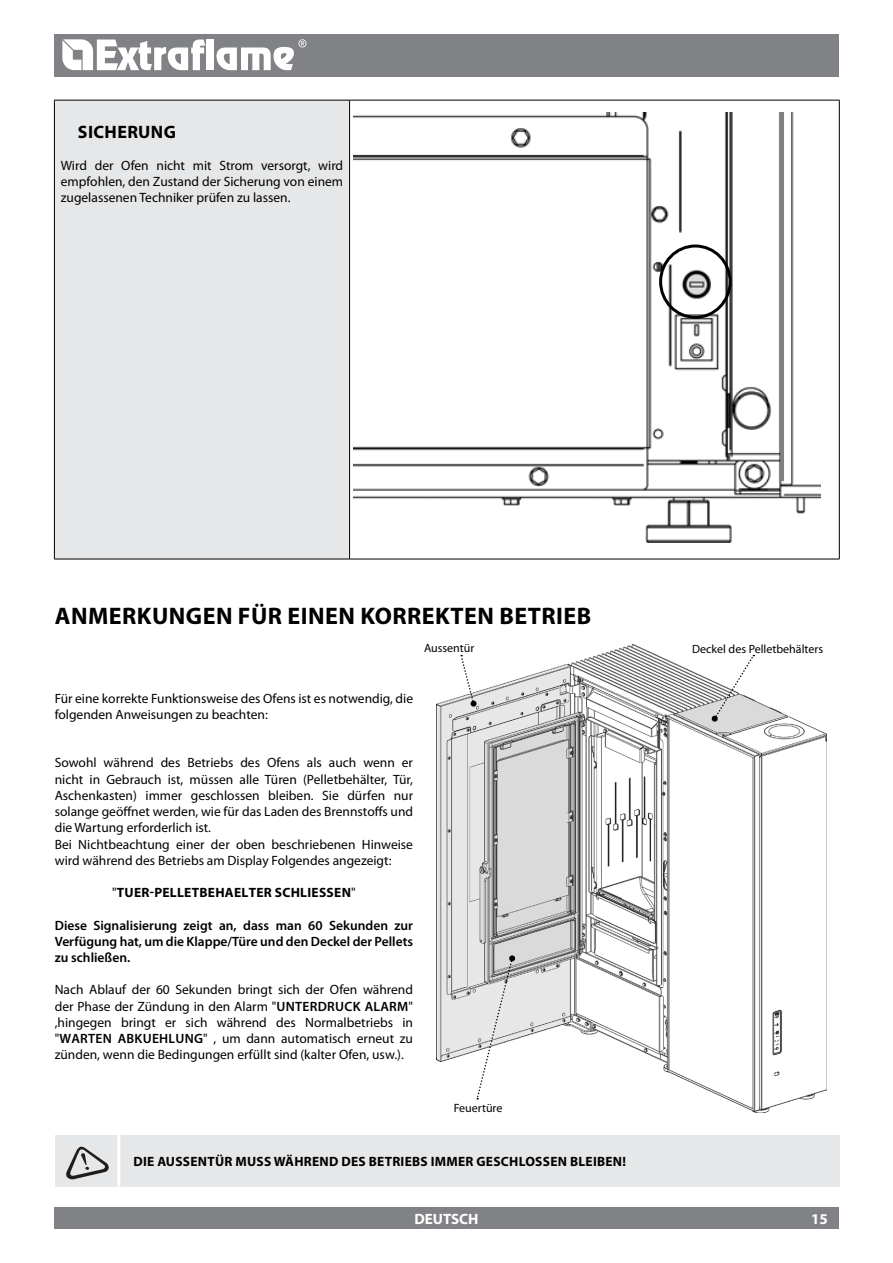
<style>
.page{position:relative;width:893px;height:1263px;background:#fff}
.page>*{position:absolute;margin:0;border:0;box-sizing:border-box;transform-origin:0 0}
.t1{font:700 24px "Myriad Pro";letter-spacing:.02em;color:#000}
.t2{font:700 18px "Myriad Pro";color:#000}
.t3{font:700 15px "Myriad Pro";color:#fff}
.t4{font:13.5px/16.2px "Myriad Pro";color:#000;text-align:justify}
.t5{font:600 13.5px/16.2px "Myriad Pro";color:#000;text-align:justify}
.t6{font:700 13.5px "Myriad Pro";letter-spacing:.02em;color:#000}
.t7{font:12px "Myriad Pro";color:#000}
.s1{font-weight:400}
.s2{font-weight:600}
</style>
<div class="page">
<img style="left:354px;top:112px;width:467px;height:430px">
<div style="left:659px;top:244px;width:73px;height:75px;border:3px solid #000;border-radius:50%"></div>
<img style="left:437px;top:645px;width:390px;height:467px">
<svg style="left:476px;top:958px;width:37px;height:141px"></svg>
<div style="left:509px;top:955px;width:6px;height:7px;background:#000;border-radius:3px"></div>
<svg style="left:711px;top:655px;width:44px;height:67px"></svg>
<svg style="left:460px;top:655px;width:15px;height:49px"></svg>
<svg style="left:470px;top:700px;width:7px;height:7px"></svg>
<div style="left:54px;top:34px;width:785px;height:43px;background:#808285"></div>
<div style="left:54px;top:1208px;width:785px;height:21px;background:#808285"></div>
<svg style="left:62px;top:39px;width:143px;height:31px"></svg>
<div style="left:207px;top:40px;width:7px;height:30px;background:#fff"></div>
<svg style="left:216px;top:39px;width:90px;height:31px"></svg>
<div style="left:54px;top:100px;width:296px;height:459px;background:#e6e7e8"></div>
<hr style="left:54px;top:100px;width:296px;height:1px;background:#000">
<hr style="left:54px;top:100px;width:1px;height:459px;background:#000">
<hr style="left:350px;top:100px;width:489px;height:1px;background:#000">
<hr style="left:349px;top:100px;width:1px;height:459px;background:#000">
<hr style="left:839px;top:100px;width:1px;height:459px;background:#000">
<hr style="left:54px;top:559px;width:296px;height:1px;background:#000">
<hr style="left:350px;top:559px;width:489px;height:1px;background:#000">
<div style="left:425px;top:1102px;width:106px;height:10px;background:#fff"></div>
<div style="left:55px;top:1135px;width:784px;height:51px;background:#e6e7e8"></div>
<hr style="left:117px;top:1135px;width:3px;height:51px;background:#fff">
<svg style="left:66px;top:1146px;width:43px;height:34px"></svg>
<h2 class="t2" style="left:78px;top:120px;width:74px">SICHERUNG</h2>
<p class="t4" style="left:61px;top:157px;width:284px">Wird der Ofen nicht mit Strom versorgt, wird empfohlen, den Zustand der Sicherung von einem zugelassenen Techniker prüfen zu lassen.</p>
<h1 class="t1" style="left:55px;top:600px;width:535px">ANMERKUNGEN FÜR EINEN KORREKTEN BETRIEB</h1>
<p class="t7" style="left:424px;top:641px;width:52px">Aussentür</p>
<p class="t4" style="left:55px;top:690px;width:360px">Für eine korrekte Funktionsweise des Ofens ist es notwendig, die folgenden Anweisungen zu beachten:</p>
<p class="t4" style="left:55px;top:755px;width:360px;text-align:left">Sowohl während des Betriebs des Ofens als auch wenn er nicht in Gebrauch ist, müssen alle Türen (Pelletbehälter, Tür, Aschenkasten) immer geschlossen bleiben. Sie dürfen nur solange geöffnet werden, wie für das Laden des Brennstoffs und die Wartung erforderlich ist.<br>Bei Nichtbeachtung einer der oben beschriebenen Hinweise wird während des Betriebs am Display Folgendes angezeigt:</p>
<p class="t6" style="left:112px;top:884px;width:245px"><span class="s1">"</span>TUER-PELLETBEHAELTER SCHLIESSEN<span class="s1">"</span></p>
<p class="t5" style="left:55px;top:916px;width:360px">Diese Signalisierung zeigt an, dass man 60 Sekunden zur Verfügung hat, um die Klappe/Türe und den Deckel der Pellets zu schließen.</p>
<p class="t4" style="left:55px;top:981px;width:360px">Nach Ablauf der 60 Sekunden bringt sich der Ofen während der Phase der Zündung in den Alarm "<span class="s2">U NTERDRUCK ALARM</span>" ,hingegen bringt er sich während des Normalbetriebs in "<span class="s2">WARTEN ABKU EHLU NG</span>" , um dann automatisch erneut zu zünden, wenn die Bedingungen erfüllt sind (kalter Ofen, usw.).</p>
<p class="t7" style="left:454px;top:1100px;width:50px">Feuertüre</p>
<p class="t6" style="left:133px;top:1152px;width:84px">DIE AUSSENTÜR</p>
<p class="t6" style="left:235px;top:1152px;width:392px">MUSS WÄHREND DES BETRIEBS IMMER GESCHLOSSEN BLEIBEN!</p>
<p class="t7" style="left:692px;top:642px;width:132px">Deckel des Pelletbehälters</p>
<p class="t3" style="left:414px;top:1209px;width:66px">DEUTSCH</p>
<p class="t3" style="left:811px;top:1209px;width:18px">15</p>
</div>
